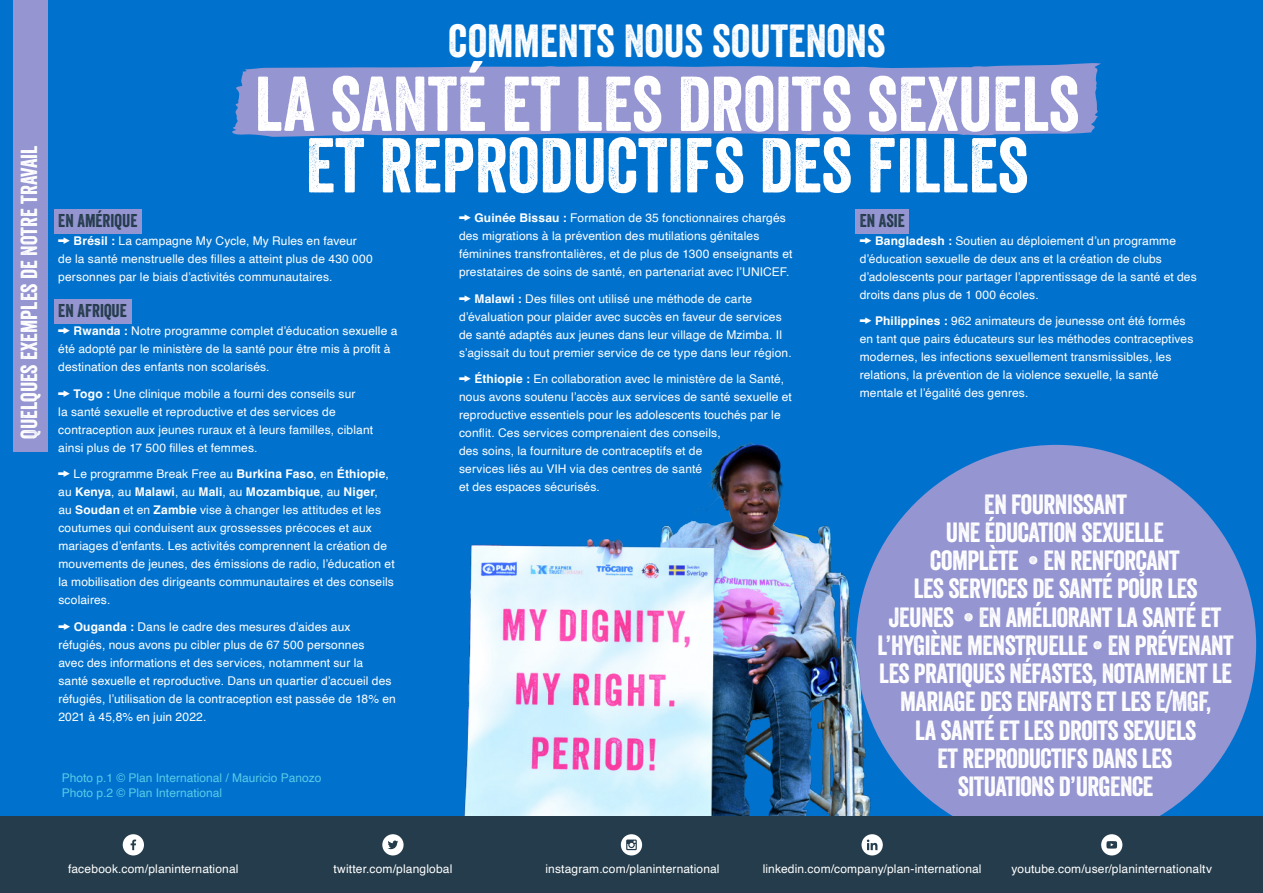
<style>
.page{position:relative;width:1263px;height:893px;background:#fff}
.page>*{position:absolute;margin:0;border:0;box-sizing:border-box;transform-origin:0 0}
.t1{font:75px/61.5px "Veneer";color:#fff;text-align:center}
.t2{font:45px "Veneer";color:#fff}
.t3{font:27px/28.2px "Veneer";letter-spacing:-.02em;color:#fff;text-align:center}
.t4{font:22.5px "Veneer";color:#fff}
.t5{font:18px "Veneer";color:#243c4b}
.t6{font:12px/18px "Helvetica";letter-spacing:.01em;color:#fff}
.t7{font:12px/15px "Helvetica";color:#58cae7}
.s1{font-weight:700}
</style>
<div class="page">
<div style="left:0;top:0;width:1263px;height:826px;background:#0072ce"></div>
<svg style="left:232px;top:63px;width:869px;height:74px;background:#8591d1"></svg>
<div style="left:856px;top:445px;width:400px;height:400px;background:#9595d2;border-radius:50%"></div>
<img style="left:464px;top:442px;width:584px;height:374px">
<div style="left:54px;top:209px;width:88px;height:25px;background:#9595d2"></div>
<div style="left:54px;top:300px;width:77px;height:24px;background:#9595d2"></div>
<div style="left:855px;top:209px;width:54px;height:25px;background:#9595d2"></div>
<div style="left:13px;top:0;width:34px;height:451px;background:#9595d2"></div>
<div style="left:0;top:816px;width:1263px;height:77px;background:#243c4b"></div>
<svg style="left:123px;top:834px;width:21px;height:21px"></svg>
<svg style="left:382px;top:834px;width:22px;height:21px"></svg>
<svg style="left:621px;top:834px;width:21px;height:21px"></svg>
<svg style="left:861px;top:834px;width:22px;height:21px"></svg>
<svg style="left:1101px;top:834px;width:21px;height:21px"></svg>
<h3 class="t4" style="left:15px;top:439px;width:295px;rotate:-90deg">QUELQUES EXEMPLES DE NOTRE TRAVAIL</h3>
<h2 class="t2" style="left:449px;top:14px;width:438px">COMMENTS NOUS SOUTENONS</h2>
<h1 class="t1" style="left:255px;top:73px;width:826px">LA SANTÉ ET LES DROITS SEXUELS<br>ET REPRODUCTIFS DES FILLES</h1>
<h3 class="t5" style="left:58px;top:209px;width:81px">EN AMÉRIQUE</h3>
<p class="t6" style="left:58px;top:232px;width:316px;text-indent:15px"><span class="s1">Brésil :</span> La campagne My Cycle, My Rules en faveur de la santé menstruelle des filles a atteint plus de 430 000 personnes par le biais d’activités communautaires.</p>
<h3 class="t5" style="left:58px;top:300px;width:70px">EN AFRIQUE</h3>
<p class="t6" style="left:58px;top:322px;width:341px;text-indent:15px"><span class="s1">Rwanda :</span> Notre programme complet d’éducation sexuelle a été adopté par le ministère de la santé pour être mis à profit à destination des enfants non scolarisés.</p>
<p class="t6" style="left:58px;top:385px;width:316px;text-indent:15px"><span class="s1">Togo :</span> Une clinique mobile a fourni des conseils sur<br>la santé sexuelle et reproductive et des services de contraception aux jeunes ruraux et à leurs familles, ciblant ainsi plus de 17 500 filles et femmes.</p>
<p class="t6" style="left:58px;top:465px;width:338px;text-indent:15px">Le programme Break Free au <span class="s1">Burkina Faso</span>, en <span class="s1">Éthiopie</span>, au <span class="s1">Kenya</span>, au <span class="s1">Malawi</span>, au <span class="s1">Mali</span>, au <span class="s1">Mozambique</span>, au <span class="s1">Niger</span>,<br>au <span class="s1">Soudan</span> et en <span class="s1">Zambie</span> vise à changer les attitudes et les coutumes qui conduisent aux grossesses précoces et aux mariages d’enfants. Les activités comprennent la création de mouvements de jeunes, des émissions de radio, l’éducation et la mobilisation des dirigeants communautaires et des conseils scolaires.</p>
<p class="t6" style="left:58px;top:618px;width:339px;text-indent:15px"><span class="s1">Ouganda :</span> Dans le cadre des mesures d’aides aux réfugiés, nous avons pu cibler plus de 67 500 personnes<br>avec des informations et des services, notamment sur la santé sexuelle et reproductive. Dans un quartier d’accueil des réfugiés, l’utilisation de la contraception est passée de 18% en 2021 à 45,8% en juin 2022.</p>
<p class="t7" style="left:62px;top:771px;width:261px">Photo p.1 © Plan International / Mauricio Panozo<br>Photo p.2 © Plan International</p>
<p class="t6" style="left:459px;top:209px;width:335px;text-indent:15px"><span class="s1">Guinée Bissau :</span> Formation de 35 fonctionnaires chargés des migrations à la prévention des mutilations génitales féminines transfrontalières, et de plus de 1300 enseignants et prestataires de soins de santé, en partenariat avec l’UNICEF.</p>
<p class="t6" style="left:459px;top:290px;width:334px;text-indent:15px"><span class="s1">Malawi :</span> Des filles ont utilisé une méthode de carte d’évaluation pour plaider avec succès en faveur de services de santé adaptés aux jeunes dans leur village de Mzimba. Il s’agissait du tout premier service de ce type dans leur région.</p>
<p class="t6" style="left:459px;top:370px;width:334px;text-indent:15px"><span class="s1">Éthiopie :</span> En collaboration avec le ministère de la Santé, nous avons soutenu l’accès aux services de santé sexuelle et reproductive essentiels pour les adolescents touchés par le conflit. Ces services comprenaient des conseils,<br>des soins, la fourniture de contraceptifs et de<br>services liés au VIH via des centres de santé<br>et des espaces sécurisés.</p>
<h3 class="t5" style="left:860px;top:209px;width:47px">EN ASIE</h3>
<p class="t6" style="left:860px;top:232px;width:338px;text-indent:15px"><span class="s1">Bangladesh :</span> Soutien au déploiement d’un programme d’éducation sexuelle de deux ans et la création de clubs d’adolescents pour partager l’apprentissage de la santé et des droits dans plus de 1 000 écoles.</p>
<p class="t6" style="left:860px;top:312px;width:335px;text-indent:15px"><span class="s1">Philippines :</span> 962 animateurs de jeunesse ont été formés en tant que pairs éducateurs sur les méthodes contraceptives modernes, les infections sexuellement transmissibles, les relations, la prévention de la violence sexuelle, la santé mentale et l’égalité des genres.</p>
<p class="t3" style="left:877px;top:489px;width:358px">EN FOURNISSANT<br>UNE ÉDUCATION SEXUELLE<br>COMPLÈTE • EN RENFORÇANT<br>LES SERVICES DE SANTÉ POUR LES<br>JEUNES • EN AMÉLIORANT LA SANTÉ ET<br>L’HYGIÈNE MENSTRUELLE • EN PRÉVENANT<br>LES PRATIQUES NÉFASTES, NOTAMMENT LE<br>MARIAGE DES ENFANTS ET LES E/MGF,<br>LA SANTÉ ET LES DROITS SEXUELS<br>ET REPRODUCTIFS DANS LES<br>SITUATIONS D’URGENCE</p>
<p class="t6" style="left:68px;top:860px;width:172px">facebook.com/planinternational</p>
<p class="t6" style="left:333px;top:860px;width:120px">twitter.com/planglobal</p>
<p class="t6" style="left:545px;top:860px;width:176px">instagram.com/planinternational</p>
<p class="t6" style="left:763px;top:860px;width:220px">linkedin.com/company/plan-international</p>
<p class="t6" style="left:1011px;top:860px;width:202px">youtube.com/user/planinternationaltv</p>
</div>
